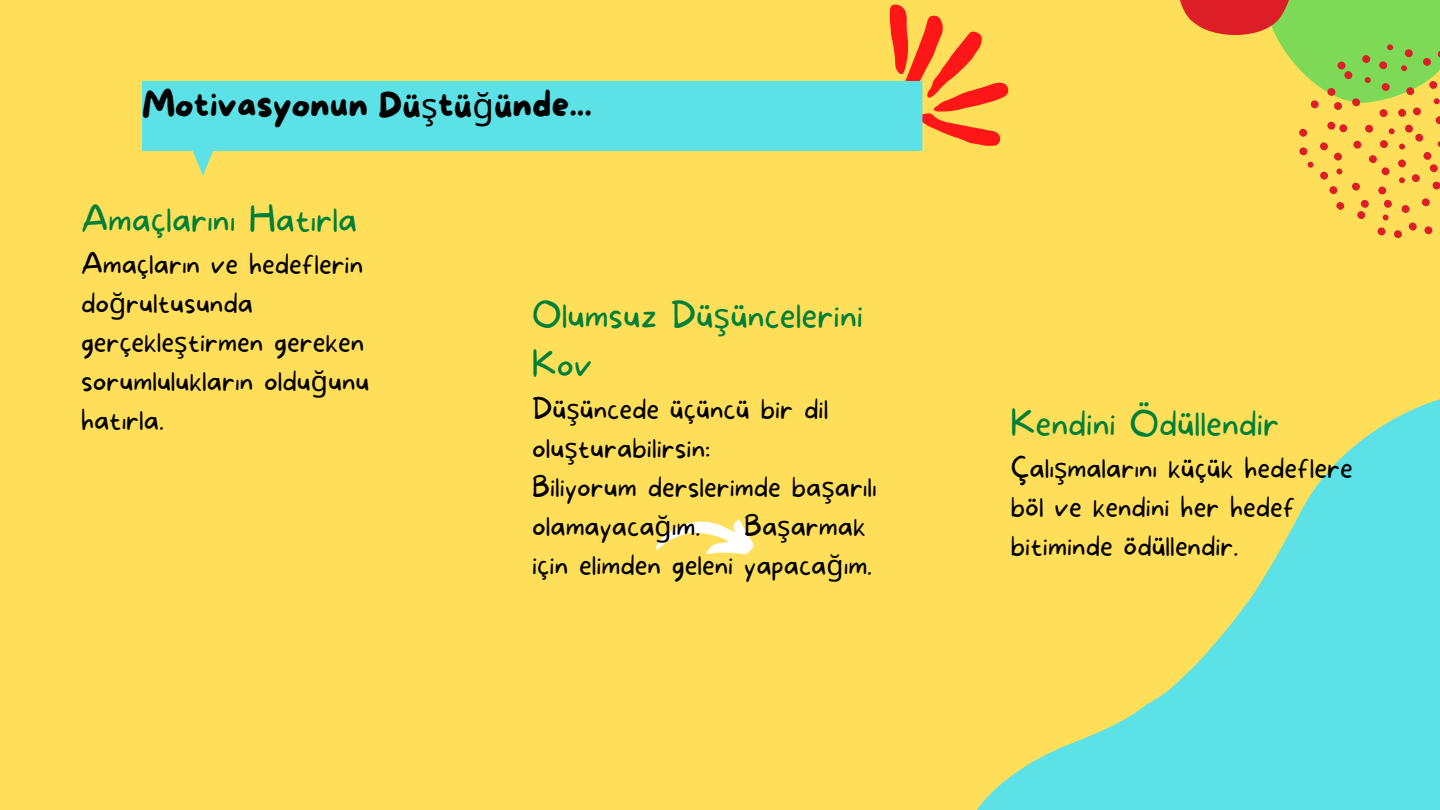
<style>
.page{position:relative;width:1440px;height:810px;background:#ffde59}
.page>*{position:absolute;margin:0;border:0;box-sizing:border-box;transform-origin:0 0}
.t1{font:100 35px/48.8px "More Sugar";color:#008037}
.t2{font:35px "More Sugar";color:#000}
.t3{font:100 28px/39px "More Sugar";color:#000}
.s1{font-family:"Noto Sans"}
.s2{font-family:"Noto Sans";font-weight:400}
</style>
<div class="page">
<svg style="left:889px;top:4px;width:120px;height:147px"></svg>
<svg style="left:142px;top:81px;width:780px;height:95px;fill:#5ce1e6"></svg>
<svg style="left:977px;top:399px;width:463px;height:411px"></svg>
<svg style="left:1180px;top:0;width:260px;height:239px"></svg>
<svg style="left:656px;top:519px;width:98px;height:35px"></svg>
<p class="t2" style="left:142px;top:86px;width:452px">Motivasyonun Dü<span class="s1">ş</span>tü<span class="s1">ğ</span>ünde...</p>
<p class="t1" style="left:81px;top:197px;width:278px">Amaçlarını Hatırla</p>
<p class="t3" style="left:81px;top:246px;width:290px">Amaçların ve hedeflerin do<span class="s2">ğ</span>rultusunda gerçekle<span class="s2">ş</span>tirmen gereken sorumlulukların oldu<span class="s2">ğ</span>unu hatırla.</p>
<p class="t1" style="left:532px;top:293px;width:333px">Olumsuz Dü<span class="s2">ş</span>üncelerini<br>Kov</p>
<p class="t3" style="left:532px;top:391px;width:346px">Dü<span class="s2">ş</span>üncede üçüncü bir dil olu<span class="s2">ş</span>turabilirsin:<br>Biliyorum derslerimde ba<span class="s2">ş</span>arılı olamayaca<span class="s2">ğ</span>ım.</p>
<p class="t3" style="left:532px;top:508px;width:342px;text-align:right">Ba<span class="s2">ş</span>armak<br>için elimden geleni yapaca<span class="s2">ğ</span>ım.</p>
<p class="t1" style="left:1011px;top:400px;width:270px">Kendini Ödüllendir</p>
<p class="t3" style="left:1011px;top:450px;width:343px">Çalı<span class="s2">ş</span>malarını küçük hedeflere böl ve kendini her hedef bitiminde ödüllendir.</p>
</div>
